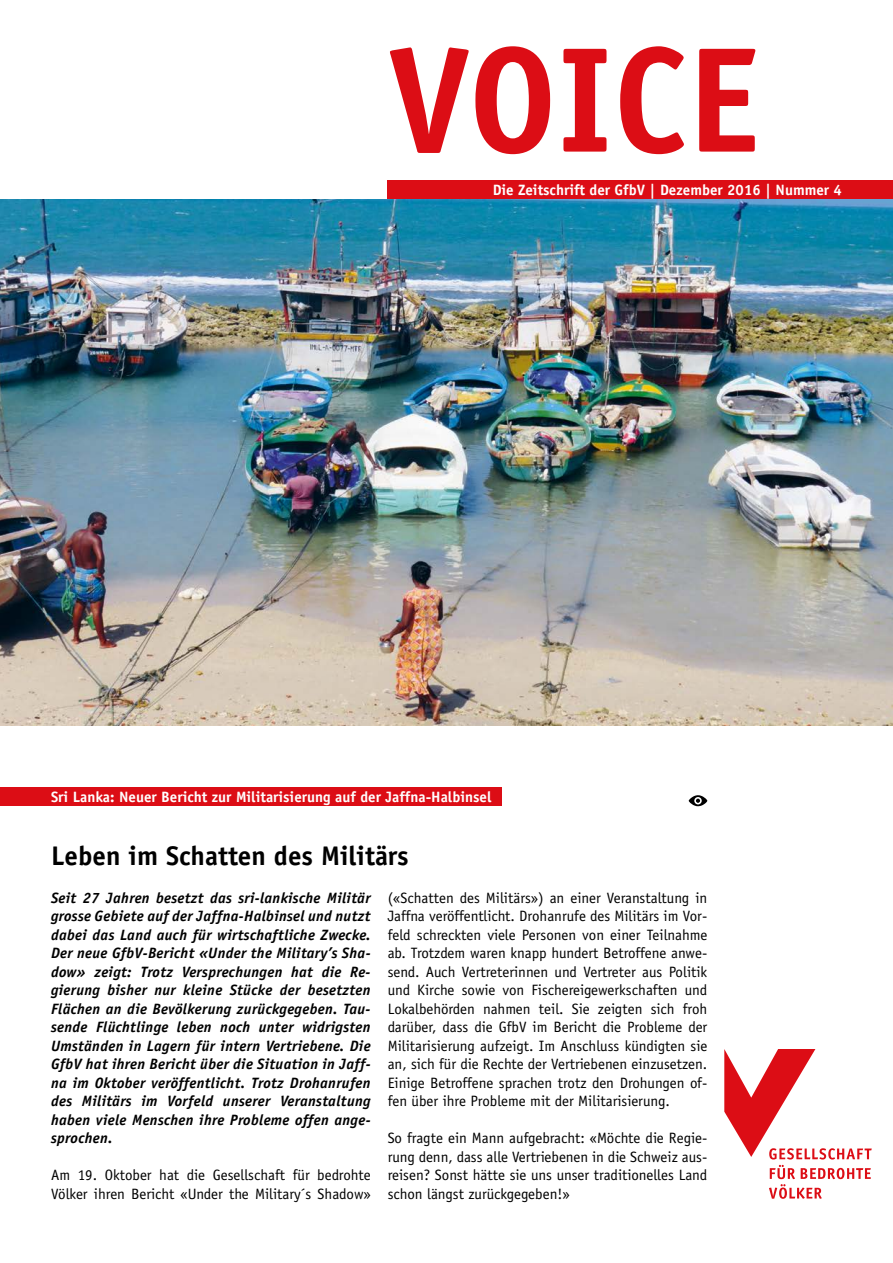
<style>
.page{position:relative;width:893px;height:1263px;background:#fff}
.page>*{position:absolute;margin:0;border:0;box-sizing:border-box;transform-origin:0 0}
.t1{font:700 150px "Officina Sans Std";color:#dc0d15}
.t2{font:700 27px "Officina Sans Std";color:#000}
.t3{font:15px/18.5px "Officina Sans Std";color:#000;text-align:justify}
.t4{font:italic 700 15px/18.5px "Officina Sans Std";letter-spacing:.02em;color:#000;text-align:justify}
.t5{font:700 15px "Officina Sans Std";color:#fff}
</style>
<div class="page">
<div style="left:388px;top:180px;width:505px;height:20px;background:#dc0d15"></div>
<svg style="left:724px;top:1049px;width:148px;height:110px"></svg>
<svg style="left:769px;top:1165px;width:102px;height:34px"></svg>
<img style="left:0;top:200px;width:893px;height:525px">
<div style="left:0;top:788px;width:502px;height:18px;background:#dc0d15"></div>
<svg style="left:689px;top:795px;width:18px;height:11px"></svg>
<h1 class="t1" style="left:388px;top:7px;width:374px">VOICE</h1>
<p class="t5" style="left:493px;top:181px;width:351px">Die Zeitschrift der GfbV | Dezember 2016 | Nummer 4</p>
<p class="t5" style="left:51px;top:787px;width:442px">Sri Lanka: Neuer Bericht zur Militarisierung auf der Jaffna-Halbinsel</p>
<h2 class="t2" style="left:51px;top:839px;width:359px">Leben im Schatten des Militärs</h2>
<p class="t4" style="left:51px;top:888px;width:321px">Seit 27 Jahren besetzt das sri-lankische Militär grosse Gebiete auf der Jaffna-Halbinsel und nutzt dabei das Land auch für wirtschaftliche Zwecke.<br>Der neue GfbV-Bericht «Under the Military’s Sha&shy;dow» zeigt: Trotz Versprechungen hat die Re&shy;gierung bisher nur kleine Stücke der besetzten Flächen an die Bevölkerung zurückgegeben. Tau&shy;sende Flüchtlinge leben noch unter widrigsten Umständen in Lagern für intern Vertriebene. Die GfbV hat ihren Bericht über die Situation in Jaff&shy;na im Oktober veröffentlicht. Trotz Drohanrufen des Militärs im Vorfeld unserer Veranstaltung haben viele Menschen ihre Probleme offen ange&shy;sprochen.</p>
<p class="t3" style="left:51px;top:1166px;width:321px">Am 19. Oktober hat die Gesellschaft für bedrohte<br>Völker ihren Bericht «Under the Military´s Shadow»</p>
<p class="t3" style="left:388px;top:888px;width:321px">(«Schatten des Militärs») an einer Veranstaltung in Jaffna veröffentlicht. Drohanrufe des Militärs im Vor&shy;feld schreckten viele Personen von einer Teilnahme ab. Trotzdem waren knapp hundert Betroffene anwe&shy;send. Auch Vertreterinnen und Vertreter aus Politik und Kirche sowie von Fischereigewerkschaften und Lokalbehörden nahmen teil. Sie zeigten sich froh darüber, dass die GfbV im Bericht die Probleme der Militarisierung aufzeigt. Im Anschluss kündigten sie an, sich für die Rechte der Vertriebenen einzusetzen.<br>Einige Betroffene sprachen trotz den Drohungen of&shy;fen über ihre Probleme mit der Militarisierung.</p>
<p class="t3" style="left:388px;top:1129px;width:321px">So fragte ein Mann aufgebracht: «Möchte die Regie&shy;rung denn, dass alle Vertriebenen in die Schweiz aus&shy;reisen? Sonst hätte sie uns unser traditionelles Land schon längst zurückgegeben!»</p>
</div>
